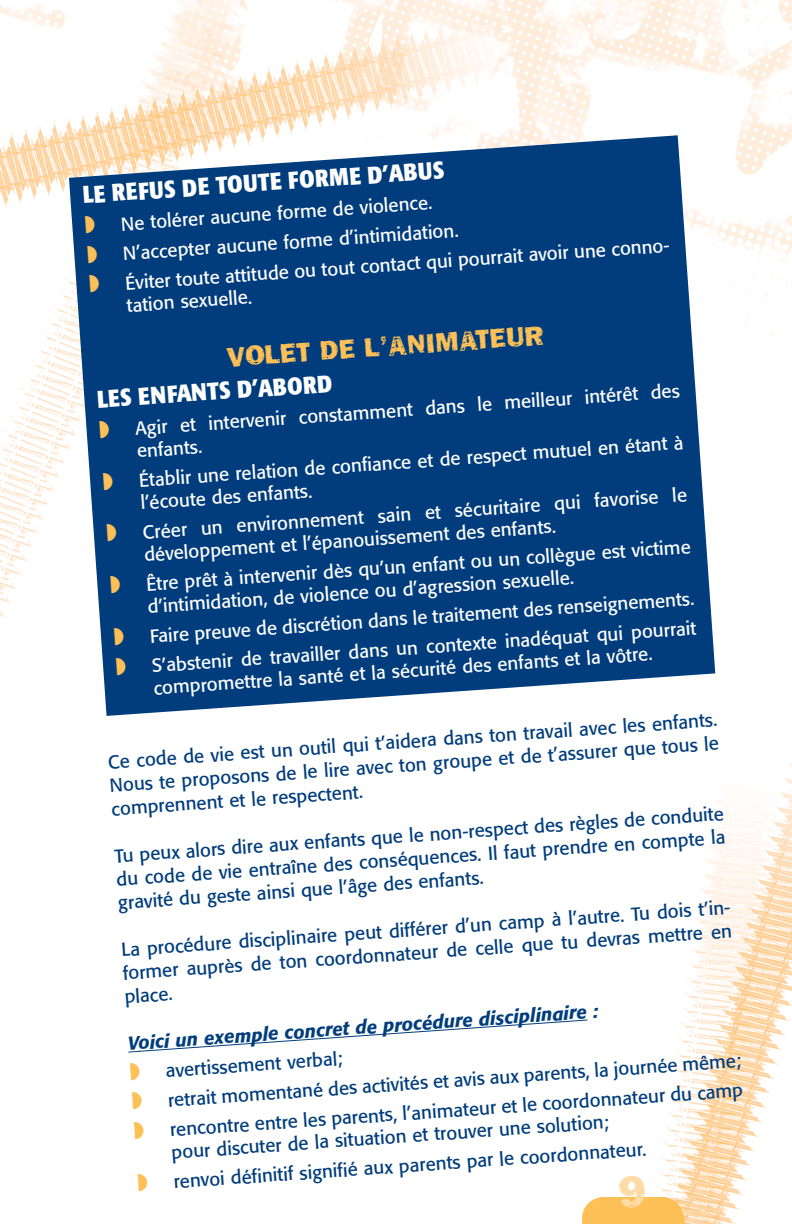
<style>
.page{position:relative;width:792px;height:1224px;background:#fff}
.page>*{position:absolute;margin:0;border:0;box-sizing:border-box;transform-origin:0 0}
.t1{font:48px "Frankie";color:#fedba6}
.t2{font:28px "Frankie";color:#fdc056}
.t3{font:700 condensed 24px "Formata";color:#fff}
.t4{font:18.8px/23.6px "Formata";color:#013d7d;text-align:justify}
.t5{font:18.8px/22.4px "Formata";color:#fff}
.s1{color:#fdc056}
.s2{font-weight:500;font-style:italic}
</style>
<div class="page">
<img style="left:0;top:0;width:792px;height:1224px">
<svg style="left:582px;top:1197px;width:102px;height:27px"></svg>
<svg style="left:69px;top:135px;width:646px;height:581px;fill:#013d7d"></svg>
<svg style="left:127px;top:1019px;width:461px;height:34px"></svg>
<p class="t3" style="left:82px;top:185px;width:364px;rotate:-4deg">LE REFUS DE TOUTE FORME D’ABUS</p>
<p class="t5" style="left:84px;top:213px;width:586px;line-height:29.6px;rotate:-4deg"><span class="s1">◗</span> Ne tolérer aucune forme de violence.<br><span class="s1">◗</span> N’accepter aucune forme d’intimidation.<br><span class="s1">◗</span> Éviter toute attitude ou tout contact qui pourrait avoir une conno-</p>
<p class="t5" style="left:126px;top:296px;width:127px;rotate:-4deg">tation sexuelle.</p>
<h2 class="t2" style="left:226px;top:341px;width:319px;rotate:-4deg">VOLET DE L’ANIMATEUR</h2>
<p class="t3" style="left:97px;top:390px;width:237px;rotate:-4deg">LES ENFANTS D’ABORD</p>
<p class="t5" style="left:135px;top:419px;width:547px;text-indent:-36px;rotate:-4deg"><span class="s1">◗</span> Agir et intervenir constamment dans le meilleur intérêt des enfants.</p>
<p class="t5" style="left:138px;top:471px;width:547px;text-indent:-36px;rotate:-4deg"><span class="s1">◗</span> Établir une relation de confiance et de respect mutuel en étant à l’écoute des enfants.</p>
<p class="t5" style="left:142px;top:523px;width:547px;text-indent:-36px;rotate:-4deg"><span class="s1">◗</span> Créer un environnement sain et sécuritaire qui favorise le développement et l’épanouissement des enfants.</p>
<p class="t5" style="left:146px;top:575px;width:547px;text-indent:-36px;rotate:-4deg"><span class="s1">◗</span> Être prêt à intervenir dès qu’un enfant ou un collègue est victime d’intimidation, de violence ou d’agression sexuelle.</p>
<p class="t5" style="left:113px;top:626px;width:583px;line-height:29.6px;rotate:-4deg"><span class="s1">◗</span> Faire preuve de discrétion dans le traitement des renseignements. <span class="s1">◗</span> S’abstenir de travailler dans un contexte inadéquat qui pourrait</p>
<p class="t5" style="left:153px;top:679px;width:502px;rotate:-4deg">compromettre la santé et la sécurité des enfants et la vôtre.</p>
<p class="t4" style="left:107px;top:752px;width:612px;rotate:-4deg">Ce code de vie est un outil qui t’aidera dans ton travail avec les enfants.<br>Nous te proposons de le lire avec ton groupe et de t’assurer que tous le comprennent et le respectent.</p>
<p class="t4" style="left:114px;top:846px;width:612px;rotate:-4deg">Tu peux alors dire aux enfants que le non-respect des règles de conduite du code de vie entraîne des conséquences. Il faut prendre en compte la gravité du geste ainsi que l’âge des enfants.</p>
<p class="t4" style="left:121px;top:940px;width:615px;text-align:left;rotate:-4deg">La procédure disciplinaire peut différer d’un camp à l’autre. Tu dois t’in&shy;former auprès de ton coordonnateur de celle que tu devras mettre en place.</p>
<p class="t4" style="left:127px;top:1030px;width:612px;line-height:29.6px;text-align:left;rotate:-4deg"><span class="s2">Voici un exemple concret de procédure disciplinaire :<br></span><span class="s1">◗</span> avertissement verbal;<br><span class="s1">◗</span> retrait momentané des activités et avis aux parents, la journée même; <span class="s1">◗</span> rencontre entre les parents, l’animateur et le coordonnateur du camp</p>
<p class="t4" style="left:135px;top:1142px;width:511px;line-height:29.6px;text-align:center;rotate:-4deg">pour discuter de la situation et trouver une solution;<br><span class="s1">◗</span> renvoi définitif signifié aux parents par le coordonnateur.</p>
<h1 class="t1" style="left:618px;top:1163px;width:30px">9</h1>
</div>
